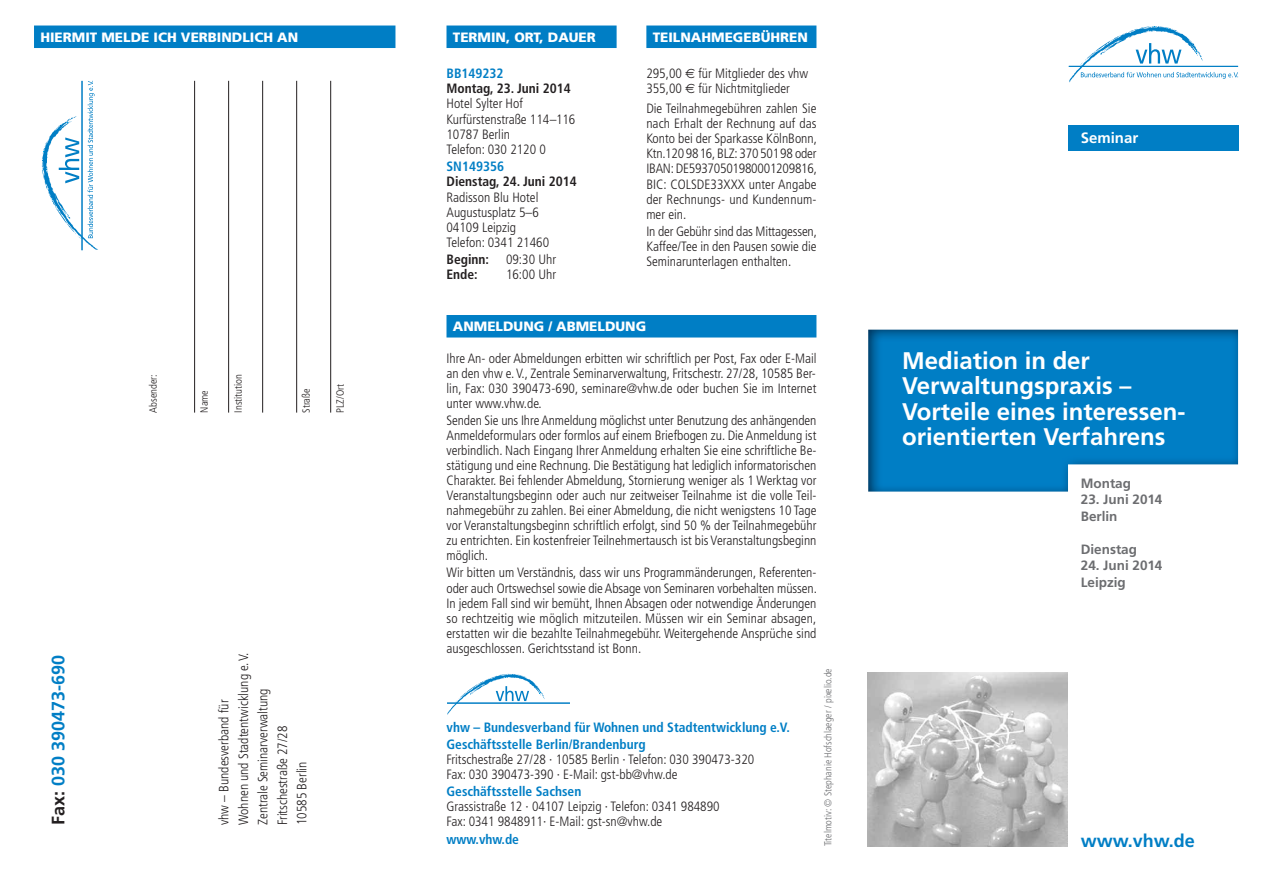
<style>
.page{position:relative;width:1263px;height:872px;background:#fff}
.page>*{position:absolute;margin:0;border:0;box-sizing:border-box;transform-origin:0 0}
.t1{font:700 24px/25.5px "Frutiger";color:#fff}
.t2{font:700 18px "Frutiger";color:#007ec5}
.t3{font:700 15px "Frutiger";color:#fff}
.t4{font:300 condensed 13.5px/15px "Frutiger";color:#231f20}
.t5{font:700 condensed 13.5px/17.1px "Frutiger";color:#007ec5}
.t6{font:900 13.5px "Frutiger";color:#fff}
.t7{font:700 condensed 13.5px "Frutiger";color:#231f20}
.t8{font:700 13.5px/16.5px "Frutiger";color:#6c6d70}
.t9{font:300 condensed 10.5px "Frutiger";color:#231f20}
.t10{font:300 condensed 10.05px "Frutiger";color:#6c6d70}
.s1{color:#231f20}
</style>
<div class="page">
<svg style="left:42px;top:81px;width:56px;height:169px"></svg>
<div style="left:446px;top:26px;width:171px;height:22px;background:#007ec5"></div>
<div style="left:34px;top:26px;width:361px;height:22px;background:#007ec5"></div>
<hr style="left:447px;top:703px;width:123px;height:1px;background:#007ec5">
<svg style="left:447px;top:674px;width:98px;height:41px"></svg>
<hr style="left:194px;top:81px;width:1px;height:331px;background:#231f20">
<hr style="left:228px;top:81px;width:1px;height:331px;background:#231f20">
<hr style="left:262px;top:81px;width:1px;height:331px;background:#231f20">
<hr style="left:296px;top:81px;width:1px;height:331px;background:#231f20">
<hr style="left:330px;top:81px;width:1px;height:331px;background:#231f20">
<img style="left:868px;top:330px;width:370px;height:161px">
<svg style="left:1069px;top:26px;width:169px;height:57px"></svg>
<div style="left:1068px;top:125px;width:170px;height:26px;background:#007ec5"></div>
<div style="left:646px;top:26px;width:170px;height:22px;background:#007ec5"></div>
<div style="left:446px;top:315px;width:370px;height:22px;background:#007ec5"></div>
<img style="left:867px;top:672px;width:200px;height:174px">
<p class="t6" style="left:40px;top:32px;width:259px">HIERMIT MELDE ICH VERBINDLICH AN</p>
<p class="t6" style="left:453px;top:32px;width:144px">TERMIN, ORT, DAUER</p>
<p class="t5" style="left:446px;top:66px;width:59px">BB149232</p>
<p class="t7" style="left:446px;top:83px;width:126px">Montag, 23. Juni 2014</p>
<p class="t4" style="left:446px;top:97px;width:130px">Hotel Sylter Hof<br>Kurfürstenstraße 114–116<br>10787 Berlin<br>Telefon: 030 2120 0</p>
<p class="t5" style="left:446px;top:159px;width:59px">SN149356</p>
<p class="t7" style="left:446px;top:176px;width:132px">Dienstag, 24. Juni 2014</p>
<p class="t4" style="left:446px;top:190px;width:104px">Radisson Blu Hotel<br>Augustusplatz 5–6<br>04109 Leipzig<br>Telefon: 0341 21460</p>
<p class="t7" style="left:446px;top:254px;width:44px">Beginn:</p>
<p class="t4" style="left:506px;top:253px;width:52px">09:30 Uhr</p>
<p class="t7" style="left:446px;top:269px;width:33px">Ende:</p>
<p class="t4" style="left:506px;top:268px;width:52px">16:00 Uhr</p>
<p class="t6" style="left:653px;top:32px;width:157px">TEILNAHMEGEBÜHREN</p>
<p class="t4" style="left:646px;top:67px;width:163px">295,00 für Mitglieder des vhw<br>355,00 für Nichtmitglieder</p>
<p class="t4" style="left:646px;top:102px;width:172px;text-align:justify">Die Teilnahmegebühren zahlen Sie nach Erhalt der Rechnung auf das Konto bei der Sparkasse KölnBonn, Ktn.120 9816, BLZ: 37050198 oder IBAN: DE59370501980001209816, BIC: COLSDE33XXX unter Angabe der Rechnungs- und Kundennum&shy;mer ein.</p>
<p class="t4" style="left:646px;top:225px;width:172px;text-align:justify">In der Gebühr sind das Mittagessen, Kaffee/Tee in den Pausen sowie die Seminarunterlagen enthalten.</p>
<p class="t9" style="left:149px;top:412px;width:40px;rotate:-90deg">Absender:</p>
<p class="t9" style="left:200px;top:412px;width:24px;rotate:-90deg">Name</p>
<p class="t9" style="left:234px;top:412px;width:40px;rotate:-90deg">Institution</p>
<p class="t9" style="left:302px;top:412px;width:26px;rotate:-90deg">Straße</p>
<p class="t9" style="left:336px;top:412px;width:30px;rotate:-90deg">PLZ/Ort</p>
<h2 class="t2" style="left:51px;top:825px;width:171px;rotate:-90deg"><span class="s1">Fax:</span> 030 390473-690</h2>
<p class="t4" style="left:215px;top:825px;width:174px;line-height:19.5px;rotate:-90deg">vhw – Bundesverband für<br>Wohnen und Stadtentwicklung e.V.<br>Zentrale Seminarverwaltung<br>Fritschestraße 27/28<br>10585 Berlin</p>
<p class="t6" style="left:453px;top:321px;width:195px">ANMELDUNG / ABMELDUNG</p>
<p class="t4" style="left:446px;top:352px;width:371px;text-align:justify">Ihre An- oder Abmeldungen erbitten wir schriftlich per Post, Fax oder E-Mail an den vhw e.V., Zentrale Seminarverwaltung, Fritschestr. 27/28, 10585 Ber&shy;lin, Fax: 030 390473-690, seminare@vhw.de oder buchen Sie im Internet unter www.vhw.de.</p>
<p class="t4" style="left:446px;top:414px;width:371px;text-align:justify">Senden Sie uns IhreAnmeldung möglichst unter Benutzung des anhängenden Anmeldeformulars oder formlos auf einem Briefbogen zu. Die Anmeldung ist verbindlich. Nach Eingang Ihrer Anmeldung erhalten Sie eine schriftliche Be&shy;stätigung und eine Rechnung. Die Bestätigung hat lediglich informatorischen Charakter. Bei fehlender Abmeldung, Stornierung weniger als 1 Werktag vor Veranstaltungsbeginn oder auch nur zeitweiser Teilnahme ist die volle Teil&shy;nahmegebühr zu zahlen. Bei einer Abmeldung, die nicht wenigstens 10 Tage vor Veranstaltungsbeginn schriftlich erfolgt, sind 50 % der Teilnahmegebühr zu entrichten. Ein kostenfreier Teilnehmertausch ist bis Veranstaltungsbeginn möglich.</p>
<p class="t4" style="left:446px;top:566px;width:372px;text-align:justify">Wir bitten um Verständnis, dass wir uns Programmänderungen, Referenten&shy;oder auch Ortswechsel sowie dieAbsage von Seminaren vorbehalten müssen.<br>In jedem Fall sind wir bemüht, Ihnen Absagen oder notwendige Änderungen so rechtzeitig wie möglich mitzuteilen. Müssen wir ein Seminar absagen, erstatten wir die bezahlte Teilnahmegebühr. Weitergehende Ansprüche sind ausgeschlossen. Gerichtsstand ist Bonn.</p>
<p class="t5" style="left:446px;top:720px;width:345px">vhw – Bundesverband für Wohnen und Stadtentwicklung e.V.<br>Geschäftsstelle Berlin/Brandenburg</p>
<p class="t4" style="left:446px;top:753px;width:309px">Fritschestraße 27/28 · 10585 Berlin · Telefon: 030 390473-320<br>Fax: 030 390473-390 · E-Mail: gst-bb@vhw.de</p>
<p class="t5" style="left:446px;top:784px;width:136px">Geschäftsstelle Sachsen</p>
<p class="t4" style="left:446px;top:800px;width:275px">Grassistraße 12 · 04107 Leipzig · Telefon: 0341 984890<br>Fax: 0341 9848911· E-Mail: gst-sn@vhw.de</p>
<p class="t5" style="left:446px;top:831px;width:74px">www.vhw.de</p>
<p class="t10" style="left:824px;top:846px;width:179px;rotate:-90deg">Titelmotiv: © Stephanie Hofschlaeger / pixelio.de</p>
<p class="t3" style="left:1081px;top:131px;width:59px">Seminar</p>
<h1 class="t1" style="left:902px;top:350px;width:285px">Mediation in der<br>Verwaltungspraxis –<br>Vorteile eines interessen&shy;orientierten Verfahrens</h1>
<p class="t8" style="left:1081px;top:476px;width:52px">Montag</p>
<p class="t8" style="left:1081px;top:492px;width:83px">23. Juni 2014<br>Berlin</p>
<p class="t8" style="left:1081px;top:542px;width:58px">Dienstag</p>
<p class="t8" style="left:1081px;top:558px;width:83px">24. Juni 2014<br>Leipzig</p>
<h2 class="t2" style="left:1081px;top:833px;width:115px">www.vhw.de</h2>
</div>
